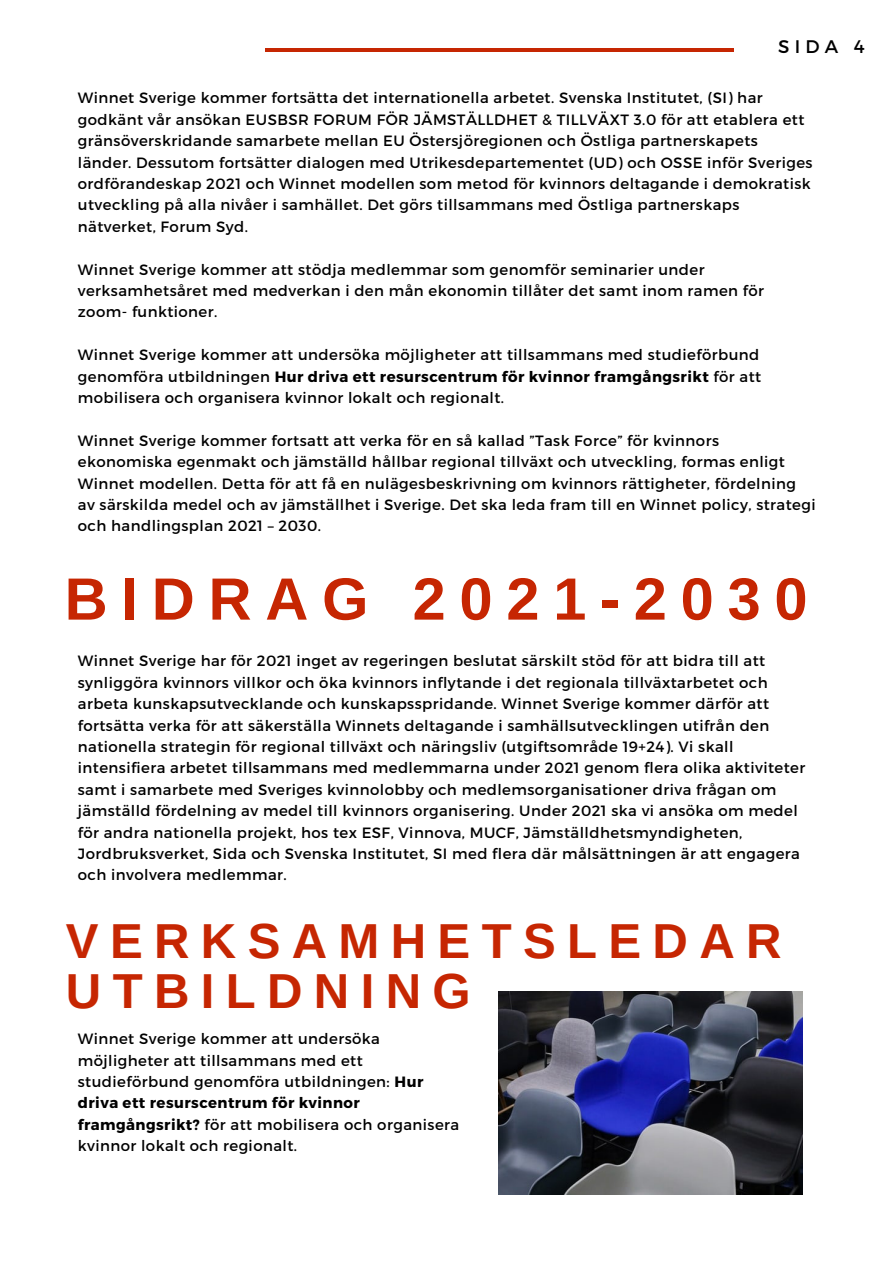
<style>
.page{position:relative;width:894px;height:1264px;background:#fff}
.page>*{position:absolute;margin:0;border:0;box-sizing:border-box;transform-origin:0 0}
.t1{font:700 59.55px "Arimo";letter-spacing:.23em;color:#c62602}
.t2{font:700 49.05px/49.5px "Arimo";letter-spacing:.23em;color:#c62602}
.t3{font:18.15px "Montserrat";color:#000}
.t4{font:14.85px/21.5px "Montserrat";letter-spacing:.03em;color:#000}
.s1{font-weight:700}
</style>
<div class="page">
<hr style="left:265px;top:48px;width:468px;height:3px;background:#c62602">
<img style="left:498px;top:991px;width:304px;height:202px">
<p class="t3" style="left:778px;top:35px;width:88px">SIDA 4</p>
<p class="t4" style="left:78px;top:87px;width:736px">Winnet Sverige kommer fortsätta det internationella arbetet. Svenska Institutet, (SI) har godkänt vår ansökan EUSBSR FORUM FÖR JÄMSTÄLLDHET &amp; TILLVÄXT 3.0 för att etablera ett gränsöverskridande samarbete mellan EU Östersjöregionen och Östliga partnerskapets länder. Dessutom fortsätter dialogen med Utrikesdepartementet (UD) och OSSE inför Sveriges ordförandeskap 2021 och Winnet modellen som metod för kvinnors deltagande i demokratisk utveckling på alla nivåer i samhället. Det görs tillsammans med Östliga partnerskaps nätverket, Forum Syd.</p>
<p class="t4" style="left:78px;top:258px;width:687px">Winnet Sverige kommer att stödja medlemmar som genomför seminarier under verksamhetsåret med medverkan i den mån ekonomin tillåter det samt inom ramen för zoom- funktioner.</p>
<p class="t4" style="left:78px;top:343px;width:684px">Winnet Sverige kommer att undersöka möjligheter att tillsammans med studieförbund genomföra utbildningen <span class="s1">Hur driva ett resurscentrum för kvinnor framgångsrikt</span> för att mobilisera och organisera kvinnor lokalt och regionalt.</p>
<p class="t4" style="left:78px;top:429px;width:739px">Winnet Sverige kommer fortsatt att verka för en så kallad ”Task Force” för kvinnors ekonomiska egenmakt och jämställd hållbar regional tillväxt och utveckling, formas enligt Winnet modellen. Detta för att få en nulägesbeskrivning om kvinnors rättigheter, fördelning av särskilda medel och av jämställhet i Sverige. Det ska leda fram till en Winnet policy, strategi och handlingsplan 2021 – 2030.</p>
<p class="t1" style="left:65px;top:565px;width:744px">BIDRAG 2021-2030</p>
<p class="t4" style="left:78px;top:649px;width:728px">Winnet Sverige har för 2021 inget av regeringen beslutat särskilt stöd för att bidra till att synliggöra kvinnors villkor och öka kvinnors inflytande i det regionala tillväxtarbetet och arbeta kunskapsutvecklande och kunskapsspridande. Winnet Sverige kommer därför att fortsätta verka för att säkerställa Winnets deltagande i samhällsutvecklingen utifrån den nationella strategin för regional tillväxt och näringsliv (utgiftsområde 19+24). Vi skall intensifiera arbetet tillsammans med medlemmarna under 2021 genom flera olika aktiviteter samt i samarbete med Sveriges kvinnolobby och medlemsorganisationer driva frågan om jämställd fördelning av medel till kvinnors organisering. Under 2021 ska vi ansöka om medel för andra nationella projekt, hos tex ESF, Vinnova, MUCF, Jämställdhetsmyndigheten, Jordbruksverket, Sida och Svenska Institutet, SI med flera där målsättningen är att engagera och involvera medlemmar.</p>
<p class="t2" style="left:66px;top:916px;width:717px">VERKSAMHETSLEDAR<br>UTBILDNING</p>
<p class="t4" style="left:78px;top:1027px;width:383px">Winnet Sverige kommer att undersöka möjligheter att tillsammans med ett studieförbund genomföra utbildningen: <span class="s1">Hur driva ett resurscentrum för kvinnor framgångsrikt?</span> för att mobilisera och organisera kvinnor lokalt och regionalt.</p>
</div>
